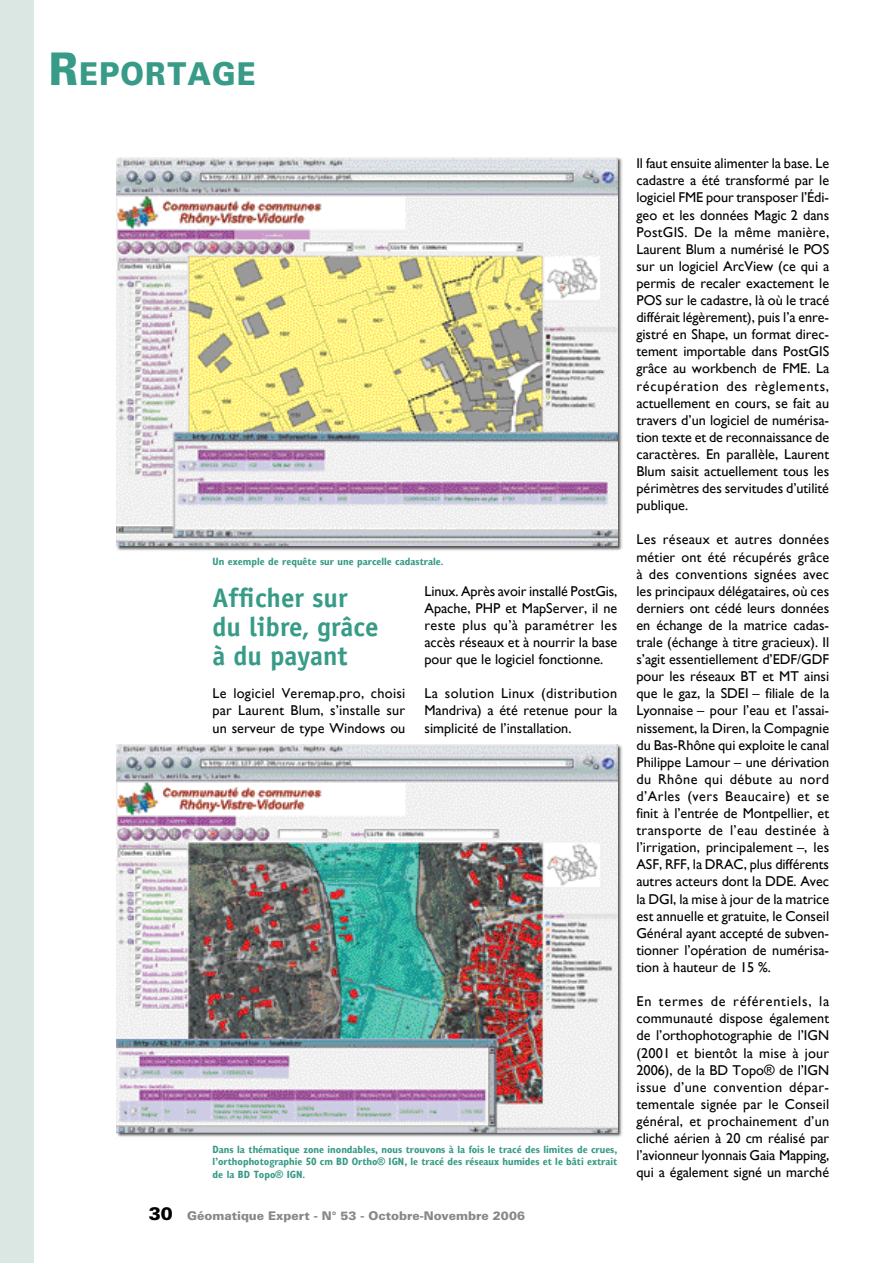
<style>
.page{position:relative;width:893px;height:1263px;background:#fff}
.page>*{position:absolute;margin:0;border:0;box-sizing:border-box;transform-origin:0 0}
.t1{font:900 31.5px "Univers";letter-spacing:.035em;color:#379b87;scale:.9 1}
.t2{font:700 27px/28.8px "Officina Sans";color:#379b87}
.t3{font:14.25px/17.1px "Gill Sans";color:#000;text-align:justify}
.t4{font:900 12px "Univers";color:#888}
.t5{font:700 condensed 10.5px/12.6px "Gill Sans";color:#379b87;text-align:justify}
.s1{font-size:45px}
.s2{font-size:18px;color:#000}
</style>
<div class="page">
<div style="left:0;top:0;width:34px;height:1263px;background:#dae7e3"></div>
<img style="left:116px;top:157px;width:506px;height:394px">
<img style="left:117px;top:158px;width:500px;height:388px">
<img style="left:116px;top:744px;width:506px;height:393px">
<img style="left:117px;top:745px;width:500px;height:387px">
<h1 class="t1" style="left:49px;top:54px;width:231px"><span class="s1">R</span>EPORTAGE</h1>
<p class="t5" style="left:213px;top:555px;width:232px">Un exemple de requête sur une parcelle cadastrale.</p>
<h2 class="t2" style="left:213px;top:583px;width:168px">Afficher sur du libre, grâce à du payant</h2>
<p class="t3" style="left:213px;top:685px;width:194px">Le logiciel Veremap.pro, choisi par Laurent Blum, s’installe sur un serveur de type Windows ou</p>
<p class="t3" style="left:424px;top:582px;width:194px">Linux. Après avoir installé PostGis, Apache, PHP et MapServer, il ne reste plus qu’à paramétrer les accès réseaux et à nourrir la base pour que le logiciel fonctionne.</p>
<p class="t3" style="left:424px;top:685px;width:194px">La solution Linux (distribution Mandriva) a été retenue pour la simplicité de l’installation.</p>
<p class="t5" style="left:213px;top:1143px;width:406px">Dans la thématique zone inondables, nous trouvons à la fois le tracé des limites de crues, l’orthophotographie 50 cm BD Ortho® IGN, le tracé des réseaux humides et le bâti extrait de la BD Topo® IGN.</p>
<p class="t4" style="left:149px;top:1208px;width:378px"><span class="s2">30</span> Géomatique Expert - N° 53 - Octobre-Novembre 2006</p>
<p class="t3" style="left:636px;top:155px;width:194px">Il faut ensuite alimenter la base. Le cadastre a été transformé par le logiciel FME pour transposer l’Édi&shy;geo et les données Magic 2 dans PostGIS. De la même manière, Laurent Blum a numérisé le POS sur un logiciel ArcView (ce qui a permis de recaler exactement le POS sur le cadastre, là où le tracé différait légèrement), puis l’a enre&shy;gistré en Shape, un format direc&shy;tement importable dans PostGIS grâce au workbench de FME. La récupération des règlements, actuellement en cours, se fait au travers d’un logiciel de numérisa&shy;tion texte et de reconnaissance de caractères. En parallèle, Laurent Blum saisit actuellement tous les périmètres des servitudes d’utilité publique.</p>
<p class="t3" style="left:636px;top:531px;width:194px">Les réseaux et autres données métier ont été récupérés grâce à des conventions signées avec les principaux délégataires, où ces derniers ont cédé leurs données en échange de la matrice cadas&shy;trale (échange à titre gracieux). Il s’agit essentiellement d’EDF/GDF pour les réseaux BT et MT ainsi que le gaz, la SDEI – filiale de la Lyonnaise – pour l’eau et l’assai&shy;nissement, la Diren, la Compagnie du Bas-Rhône qui exploite le canal Philippe Lamour – une dérivation du Rhône qui débute au nord d’Arles (vers Beaucaire) et se finit à l’entrée de Montpellier, et transporte de l’eau destinée à l’irrigation, principalement –, les ASF, RFF, la DRAC, plus différents autres acteurs dont la DDE. Avec la DGI, la mise à jour de la matrice est annuelle et gratuite, le Conseil Général ayant accepté de subven&shy;tionner l’opération de numérisa&shy;tion à hauteur de 15 %.</p>
<p class="t3" style="left:636px;top:993px;width:194px">En termes de référentiels, la communauté dispose également de l’orthophotographie de l’IGN (2001 et bientôt la mise à jour 2006), de la BD Topo® de l’IGN issue d’une convention dépar&shy;tementale signée par le Conseil général, et prochainement d’un cliché aérien à 20 cm réalisé par l’avionneur lyonnais Gaia Mapping, qui a également signé un marché</p>
</div>
